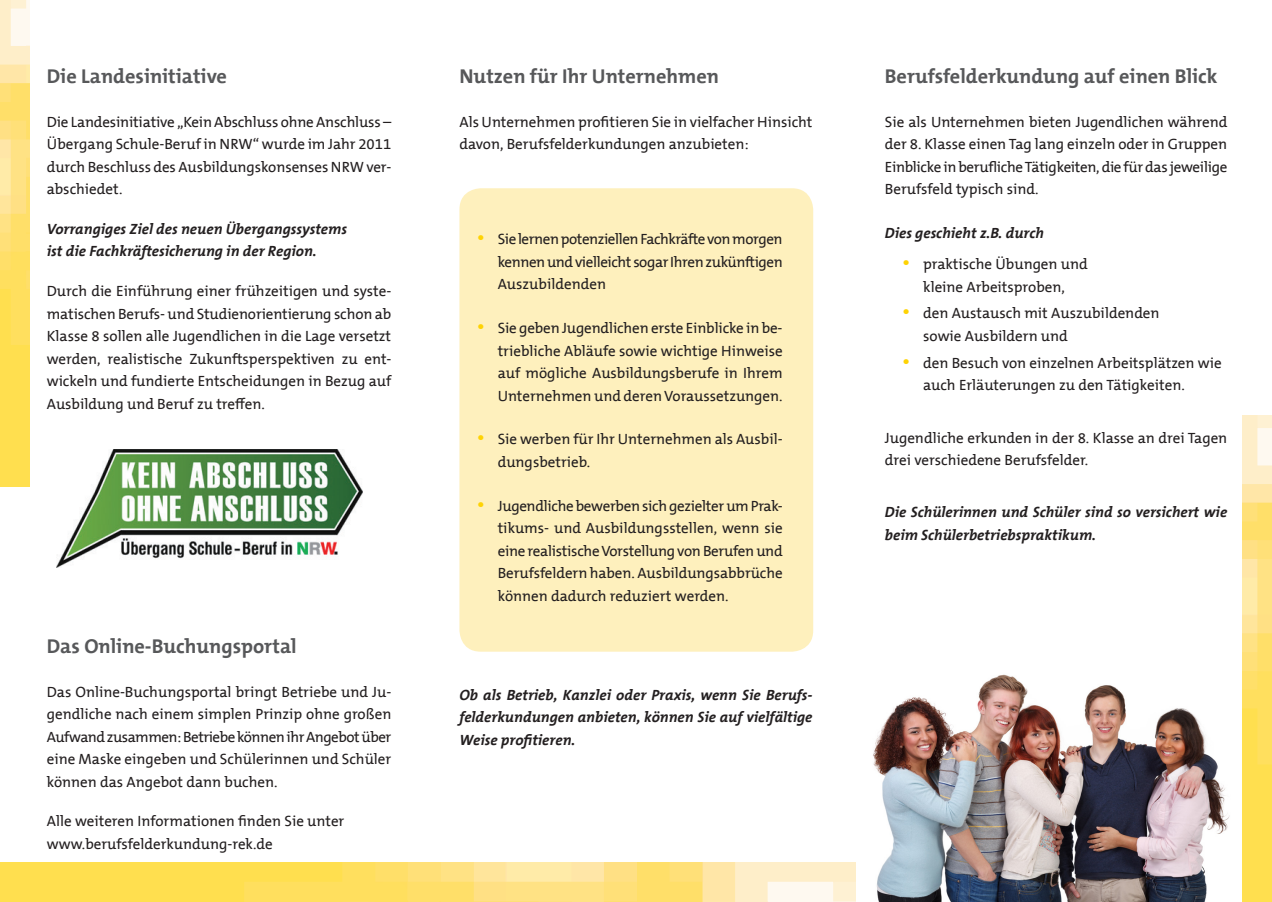
<style>
.page{position:relative;width:1272px;height:902px;background:#fff}
.page>*{position:absolute;margin:0;border:0;box-sizing:border-box;transform-origin:0 0}
.t1{font:700 20.25px "The Mix BF";color:#57585a}
.t2{font:15px/22.5px "The Mix BF";color:#231f20;text-align:justify}
.t3{font:italic 700 15px/22.5px "The Mix BF";color:#231f20}
.s1{font-size:21px;color:#fed304}
</style>
<div class="page">
<img style="left:855px;top:674px;width:375px;height:227px">
<div style="left:459px;top:188px;width:354px;height:463px;background:#fef0bd;border-radius:21px"></div>
<img style="left:0;top:0;width:30px;height:486px">
<img style="left:0;top:862px;width:855px;height:39px">
<img style="left:1242px;top:415px;width:29px;height:486px">
<img style="left:56px;top:449px;width:306px;height:118px">
<h1 class="t1" style="left:47px;top:65px;width:182px">Die Landesinitiative</h1>
<p class="t2" style="left:47px;top:111px;width:346px">Die Landesinitiative „Kein Abschluss ohne Anschluss – Übergang Schule-Beruf in NRW“ wurde im Jahr 2011 durch Beschluss des Ausbildungskonsenses NRW ver&shy;abschiedet.</p>
<p class="t3" style="left:47px;top:218px;width:302px">Vorrangiges Ziel des neuen Übergangssystems ist die Fachkräftesicherung in der Region.</p>
<p class="t2" style="left:47px;top:280px;width:346px">Durch die Einführung einer frühzeitigen und syste&shy;matischen Berufs- und Studienorientierung schon ab Klasse 8 sollen alle Jugendlichen in die Lage versetzt werden, realistische Zukunftsperspektiven zu ent&shy;wickeln und fundierte Entscheidungen in Bezug auf Ausbildung und Beruf zu treffen.</p>
<h1 class="t1" style="left:47px;top:634px;width:251px">Das Online-Buchungsportal</h1>
<p class="t2" style="left:47px;top:680px;width:346px">Das Online-Buchungsportal bringt Betriebe und Ju&shy;gendliche nach einem simplen Prinzip ohne großen Aufwand zusammen: Betriebe können ihr Angebot über eine Maske eingeben und Schülerinnen und Schüler können das Angebot dann buchen.</p>
<p class="t2" style="left:47px;top:810px;width:299px">Alle weiteren Informationen finden Sie unter www.berufsfelderkundung-rek.de</p>
<h1 class="t1" style="left:459px;top:65px;width:261px">Nutzen für Ihr Unternehmen</h1>
<p class="t2" style="left:459px;top:111px;width:354px">Als Unternehmen profitieren Sie in vielfacher Hinsicht davon, Berufsfelderkundungen anzubieten:</p>
<p class="t2" style="left:497px;top:228px;width:286px;text-indent:-21px"><span class="s1">•</span> Sie lernen potenziellen Fachkräfte von morgen kennen und vielleicht sogar Ihren zukünftigen Auszubildenden</p>
<p class="t2" style="left:497px;top:317px;width:286px;text-indent:-21px"><span class="s1">•</span> Sie geben Jugendlichen erste Einblicke in be&shy;triebliche Abläufe sowie wichtige Hinweise auf mögliche Ausbildungsberufe in Ihrem Unternehmen und deren Voraussetzungen.</p>
<p class="t2" style="left:497px;top:428px;width:286px;text-indent:-21px"><span class="s1">•</span> Sie werben für Ihr Unternehmen als Ausbil&shy;dungsbetrieb.</p>
<p class="t2" style="left:497px;top:494px;width:286px;text-indent:-21px"><span class="s1">•</span> Jugendliche bewerben sich gezielter um Prak&shy;tikums- und Ausbildungsstellen, wenn sie eine realistische Vorstellung von Berufen und Berufsfeldern haben. Ausbildungsabbrüche können dadurch reduziert werden.</p>
<p class="t3" style="left:459px;top:683px;width:354px;text-align:justify">Ob als Betrieb, Kanzlei oder Praxis, wenn Sie Berufs&shy;felderkundungen anbieten, können Sie auf vielfältige Weise profitieren.</p>
<h1 class="t1" style="left:884px;top:65px;width:334px">Berufsfelderkundung auf einen Blick</h1>
<p class="t2" style="left:884px;top:111px;width:344px">Sie als Unternehmen bieten Jugendlichen während der 8. Klasse einen Tag lang einzeln oder in Gruppen Einblicke inberuflicheTätigkeiten, die fürdas jeweilige Berufsfeld typisch sind.</p>
<p class="t3" style="left:884px;top:222px;width:161px">Dies geschieht z.B. durch</p>
<p class="t2" style="left:901px;top:253px;width:187px;text-align:center"><span class="s1">•</span> praktische Übungen und kleine Arbeitsproben,</p>
<p class="t2" style="left:923px;top:302px;width:238px;text-indent:-21px"><span class="s1">•</span> den Austausch mit Auszubildenden sowie Ausbildern und</p>
<p class="t2" style="left:923px;top:352px;width:300px;text-indent:-21px"><span class="s1">•</span> den Besuch von einzelnen Arbeitsplätzen wie auch Erläuterungen zu den Tätigkeiten.</p>
<p class="t2" style="left:884px;top:426px;width:344px">Jugendliche erkunden in der 8. Klasse an drei Tagen drei verschiedene Berufsfelder.</p>
<p class="t3" style="left:884px;top:501px;width:344px">Die Schülerinnen und Schüler sind so versichert wie beim Schülerbetriebspraktikum.</p>
</div>
